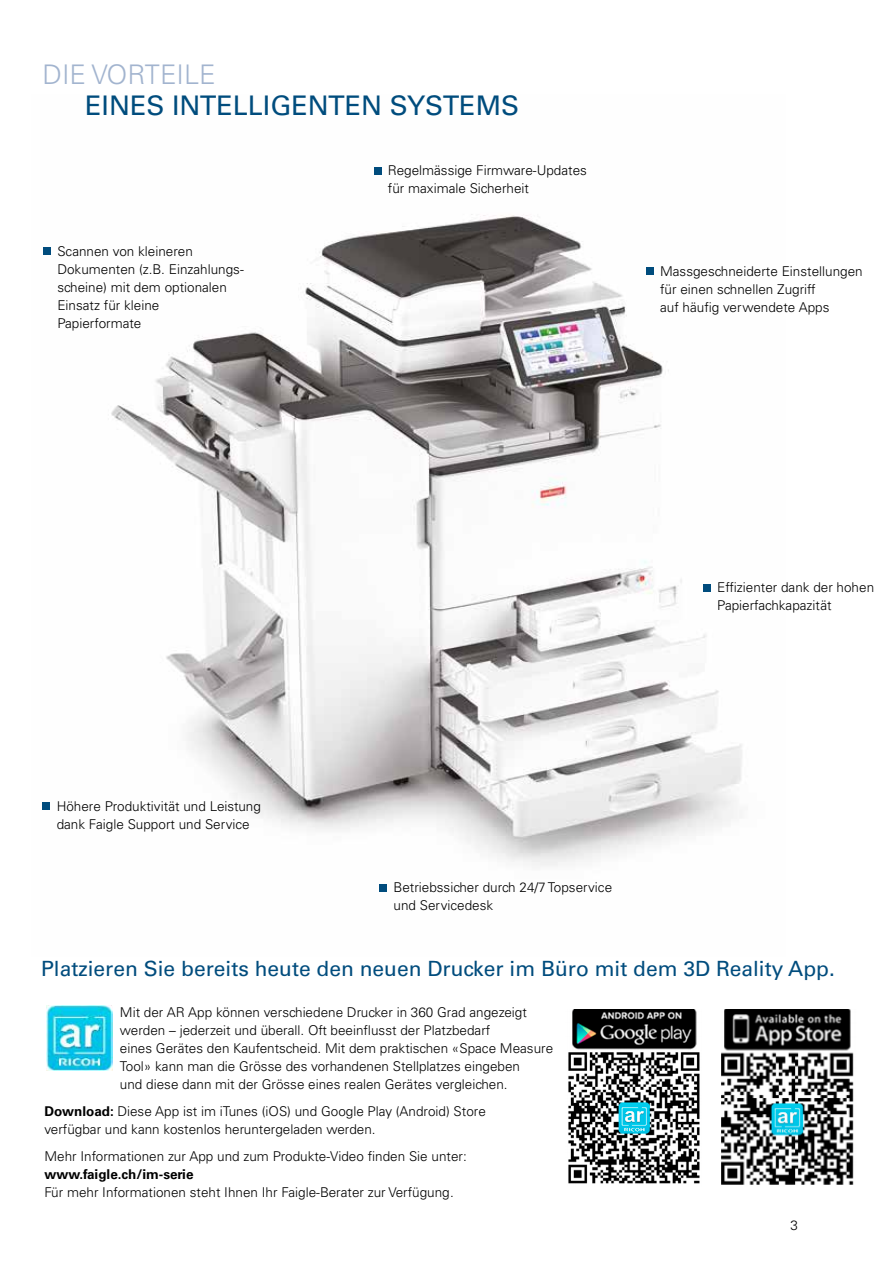
<style>
.page{position:relative;width:893px;height:1263px;background:#fff}
.page>*{position:absolute;margin:0;border:0;box-sizing:border-box;transform-origin:0 0}
.t1{font:27px "Univers LT Std";color:#004c7d}
.t2{font:300 27px "Univers LT Std";color:#a2b4cf}
.t3{font:21px "Univers LT Std";color:#004c7d}
.t4{font:300 13.5px/18px "Univers LT Std";color:#000}
.t5{font:700 13.5px "Univers LT Std";color:#000}
.s1{font-weight:700}
</style>
<div class="page">
<img style="left:42px;top:167px;width:700px;height:725px">
<img style="left:46px;top:1005px;width:67px;height:66px">
<img style="left:568px;top:1009px;width:132px;height:175px">
<img style="left:721px;top:1009px;width:133px;height:176px">
<div style="left:703px;top:584px;width:7px;height:7px;background:#004c7d"></div>
<div style="left:646px;top:268px;width:7px;height:7px;background:#004c7d"></div>
<div style="left:44px;top:248px;width:7px;height:7px;background:#004c7d"></div>
<div style="left:380px;top:884px;width:7px;height:7px;background:#004c7d"></div>
<div style="left:374px;top:167px;width:7px;height:7px;background:#004c7d"></div>
<div style="left:43px;top:803px;width:7px;height:7px;background:#004c7d"></div>
<h1 class="t2" style="left:43px;top:58px;width:174px">DIE VORTEILE</h1>
<h1 class="t1" style="left:85px;top:90px;width:436px">EINES INTELLIGENTEN SYSTEMS</h1>
<p class="t4" style="left:57px;top:242px;width:188px">Scannen von kleineren<br>Dokumenten (z.B. Einzahlungs&shy;scheine) mit dem optionalen<br>Einsatz für kleine<br>Papierformate</p>
<p class="t4" style="left:57px;top:797px;width:206px">Höhere Produktivität und Leistung dank Faigle Support und Service</p>
<p class="t4" style="left:388px;top:161px;width:201px">Regelmässige Firmware-Updates für maximale Sicherheit</p>
<p class="t4" style="left:660px;top:262px;width:204px">Massgeschneiderte Einstellungen für einen schnellen Zugriff<br>auf häufig verwendete Apps</p>
<p class="t4" style="left:717px;top:578px;width:158px">Effizienter dank der hohen<br>Papierfachkapazität</p>
<p class="t4" style="left:394px;top:878px;width:220px">Betriebssicher durch 24/7 Topservice und Servicedesk</p>
<h2 class="t3" style="left:41px;top:956px;width:795px">Platzieren Sie bereits heute den neuen Drucker im Büro mit dem 3D Reality App.</h2>
<p class="t4" style="left:120px;top:1003px;width:435px">Mit der AR App können verschiedene Drucker in 360 Grad angezeigt werden – jederzeit und überall. Oft beeinflusst der Platzbedarf<br>eines Gerätes den Kaufentscheid. Mit dem praktischen «Space Measure Tool» kann man die Grösse des vorhandenen Stellplatzes eingeben<br>und diese dann mit der Grösse eines realen Gerätes vergleichen.</p>
<p class="t4" style="left:44px;top:1102px;width:443px"><span class="s1">Download:</span> Diese App ist im iTunes (iOS) und Google Play (Android) Store verfügbar und kann kostenlos heruntergeladen werden.</p>
<p class="t4" style="left:44px;top:1147px;width:424px">Mehr Informationen zur App und zum Produkte-Video finden Sie unter:</p>
<p class="t5" style="left:44px;top:1166px;width:151px">www.faigle.ch/im-serie</p>
<p class="t4" style="left:44px;top:1183px;width:411px">Für mehr Informationen steht Ihnen Ihr Faigle-Berater zur Verfügung.</p>
<p class="t4" style="left:790px;top:1216px;width:9px">3</p>
</div>
